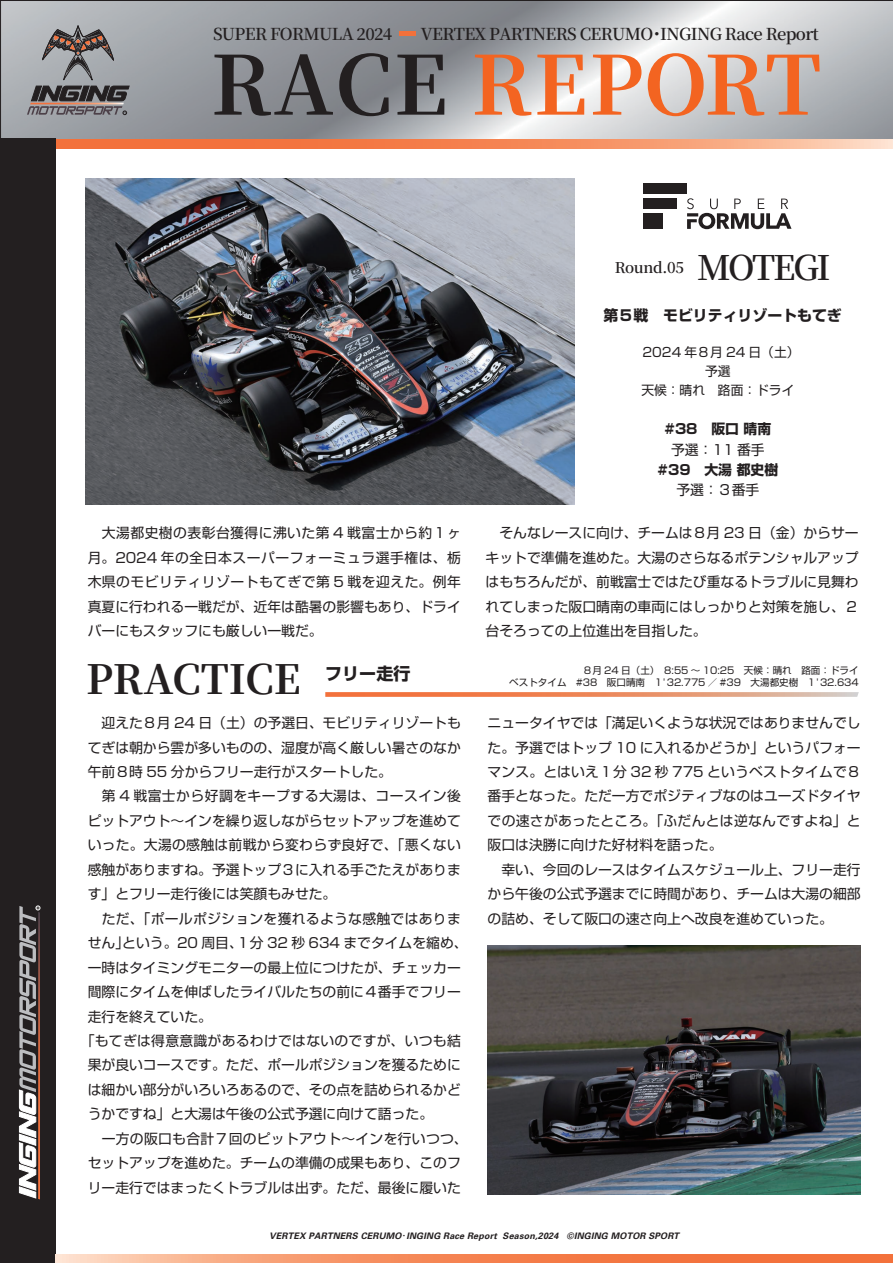
<style>
.page{position:relative;width:893px;height:1263px;background:#fff}
.page>*{position:absolute;margin:0;border:0;box-sizing:border-box;transform-origin:0 0}
.t1{font:700 81px "Source Han Serif";letter-spacing:.02em;color:#f36421}
.t2{font:700 40.35px "Source Han Serif";color:#231f20}
.t3{font:600 34.05px "Source Han Serif";letter-spacing:-.07em;color:#231f20}
.t4{font:700 16.95px "Shin Go Pro";color:#231f20}
.t5{font:600 16.5px "Source Han Serif";letter-spacing:-.04em;color:#231f20}
.t6{font:700 14.85px "Shin Go Pro";color:#231f20}
.t7{font:600 14.85px "Source Han Serif";letter-spacing:-.02em;color:#231f20}
.t8{font:13.8px/24.5px "Shin Go Pro";color:#231f20;text-align:justify}
.t9{font:13.8px "Shin Go Pro";letter-spacing:.02em;color:#231f20}
.t10{font:13.8px "Shin Go Pro";letter-spacing:.035em;color:#231f20}
.t11{font:700 13.8px "Shin Go Pro";color:#231f20}
.t12{font:12.75px/19.2px "Shin Go Pro";color:#231f20;text-align:center}
.t13{font:9.6px/12.8px "Shin Go Pro";color:#231f20;text-align:right}
.t14{font:italic 700 9px "Univers";letter-spacing:.02em;color:#231f20}
.s1{color:#231f20}
.s2{font-family:"Koz Go Pr 6 N";font-weight:400;font-style:normal}
</style>
<div class="page">
<svg style="left:56px;top:139px;width:835px;height:9px;background:#f58e60"></svg>
<img style="left:2px;top:2px;width:889px;height:136px">
<svg style="left:27px;top:25px;width:102px;height:90px;background:#888587"></svg>
<div style="left:1px;top:139px;width:55px;height:1124px;background:#231f20"></div>
<svg style="left:19px;top:906px;width:21px;height:293px"></svg>
<hr style="left:399px;top:32px;width:17px;height:4px;background:#f3713b">
<svg style="left:56px;top:1255px;width:837px;height:8px;background:#f58e61"></svg>
<img style="left:86px;top:179px;width:488px;height:325px">
<img style="left:488px;top:945px;width:373px;height:249px">
<svg style="left:687px;top:198px;width:104px;height:31px"></svg>
<div style="left:643px;top:183px;width:44px;height:11px;background:#231f20"></div>
<div style="left:643px;top:198px;width:34px;height:11px;background:#231f20"></div>
<div style="left:643px;top:213px;width:20px;height:16px;background:#231f20"></div>
<svg style="left:325px;top:692px;width:534px;height:5px;background:#ea956e"></svg>
<svg style="left:357px;top:27px;width:35px;height:13px"></svg>
<p class="t5" style="left:213px;top:24px;width:142px">SUPER FORMULA</p>
<p class="t5" style="left:421px;top:24px;width:399px">VERTEX PARTNERS CERUMO･INGING Race Report</p>
<h1 class="t1" style="left:211px;top:39px;width:612px"><span class="s1">RACE</span> REPORT</h1>
<h3 class="t3" style="left:697px;top:248px;width:135px">MOTEGI</h3>
<p class="t7" style="left:615px;top:259px;width:71px">Round.05</p>
<p class="t6" style="left:604px;top:303px;width:240px">第５戦　モビリティリゾートもてぎ</p>
<p class="t8" style="left:88px;top:519px;width:375px">　大湯都史樹の表彰台獲得に沸いた第 4 戦富士から約１ヶ月。2024 年の全日本スーパーフォーミュラ選手権は、栃木県のモビリティリゾートもてぎで第 5 戦を迎えた。例年真夏に行われる一戦だが、近年は酷暑の影響もあり、ドライバーにもスタッフにも厳しい一戦だ。</p>
<h2 class="t2" style="left:86px;top:657px;width:216px">PRACTICE</h2>
<p class="t4" style="left:325px;top:660px;width:87px">フリー走行</p>
<p class="t8" style="left:88px;top:709px;width:375px">　迎えた８月 24 日（土）の予選日、モビリティリゾートも</p>
<p class="t8" style="left:88px;top:733px;width:375px">てぎは朝から雲が多いものの、湿度が高く厳しい暑さのなか</p>
<p class="t8" style="left:88px;top:758px;width:306px">午前８時 55 分からフリー走行がスタートした。</p>
<p class="t10" style="left:88px;top:785px;width:375px">　第 4 戦富士から好調をキープする大湯は、コースイン後</p>
<p class="t8" style="left:88px;top:807px;width:375px">ピットアウト〜インを繰り返しながらセットアップを進めて</p>
<p class="t9" style="left:88px;top:834px;width:375px">いった。大湯の感触は前戦から変わらず良好で、「悪くない</p>
<p class="t8" style="left:88px;top:856px;width:375px">感触がありますね。予選トップ３に入れる手ごたえがありま</p>
<p class="t8" style="left:88px;top:880px;width:250px">す」とフリー走行後には笑顔もみせた。</p>
<p class="t9" style="left:88px;top:907px;width:375px">　ただ、「ポールポジションを獲れるような感触ではありま</p>
<p class="t8" style="left:122px;top:929px;width:347px">という。20 周目１、分 32 秒 634 までタイムを縮め、</p>
<p class="t8" style="left:88px;top:929px;width:43px">せん」</p>
<p class="t8" style="left:88px;top:953px;width:375px">一時はタイミングモニターの最上位につけたが、チェッカー</p>
<p class="t8" style="left:88px;top:978px;width:375px">間際にタイムを伸ばしたライバルたちの前に４番手でフリー</p>
<p class="t8" style="left:88px;top:1002px;width:126px">走行を終えていた。</p>
<p class="t9" style="left:81px;top:1029px;width:382px">「もてぎは得意意識があるわけではないのですが、いつも結</p>
<p class="t8" style="left:88px;top:1051px;width:375px">果が良いコースです。ただ、ポールポジションを獲るために</p>
<p class="t8" style="left:88px;top:1076px;width:375px">は細かい部分がいろいろあるので、その点を詰められるかど</p>
<p class="t8" style="left:88px;top:1100px;width:347px">うかですね」と大湯は午後の公式予選に向けて語った。</p>
<p class="t9" style="left:88px;top:1127px;width:382px">　一方の阪口も合計７回のピットアウト〜インを行いつつ、</p>
<p class="t8" style="left:88px;top:1149px;width:375px">セットアップを進めた。チームの準備の成果もあり、このフ</p>
<p class="t8" style="left:88px;top:1173px;width:375px">リー走行ではまったくトラブルは出ず。ただ、最後に履いた</p>
<p class="t12" style="left:641px;top:341px;width:160px">2024 年８月 24 日（土(予選<br>天候：晴れ　路面：ドライ</p>
<p class="t11" style="left:664px;top:418px;width:108px">#38　阪口晴南</p>
<p class="t8" style="left:671px;top:435px;width:95px">予選：11 番手</p>
<p class="t11" style="left:658px;top:459px;width:122px">#39　大湯都史樹</p>
<p class="t8" style="left:676px;top:476px;width:84px">予選：３番手</p>
<p class="t8" style="left:486px;top:519px;width:375px">　そんなレースに向け、チームは８月 23 日（金）からサーキットで準備を進めた。大湯のさらなるポテンシャルアップはもちろんだが、前戦富士ではたび重なるトラブルに見舞われてしまった阪口晴南の車両にはしっかりと対策を施し、２台そろっての上位進出を目指した。</p>
<p class="t13" style="left:583px;top:662px;width:277px">８月 24 日（土）　8:55 〜 10:25　天候：晴れ　路面：ドライ<br>1'32.634</p>
<p class="t13" style="left:509px;top:675px;width:291px">ベストタイム　#38　阪口晴南　1'32.775 ／ #39　大湯都史樹</p>
<p class="t8" style="left:488px;top:709px;width:375px;text-align:left">ニュータイヤでは「満足いくような状況ではありませんでした。予選ではトップ 10 に入れるかどうか」というパフォーマンス。とはいえ１分 32 秒 775 というベストタイムで８番手となった。ただ一方でポジティブなのはユーズドタイヤでの速さがあったところ。「ふだんとは逆なんですよね」と阪口は決勝に向けた好材料を語った。<br>　幸い、今回のレースはタイムスケジュール上、フリー走行から午後の公式予選までに時間があり、チームは大湯の細部の詰め、そして阪口の速さ向上へ改良を進めていった。</p>
<p class="t14" style="left:269px;top:1230px;width:229px">VERTEX PARTNERS CERUMO<span class="s2">･</span>INGING Race Report</p>
<p class="t14" style="left:503px;top:1230px;width:57px">Season,2024</p>
<p class="t14" style="left:567px;top:1230px;width:114px">©INGING MOTOR SPORT</p>
</div>
